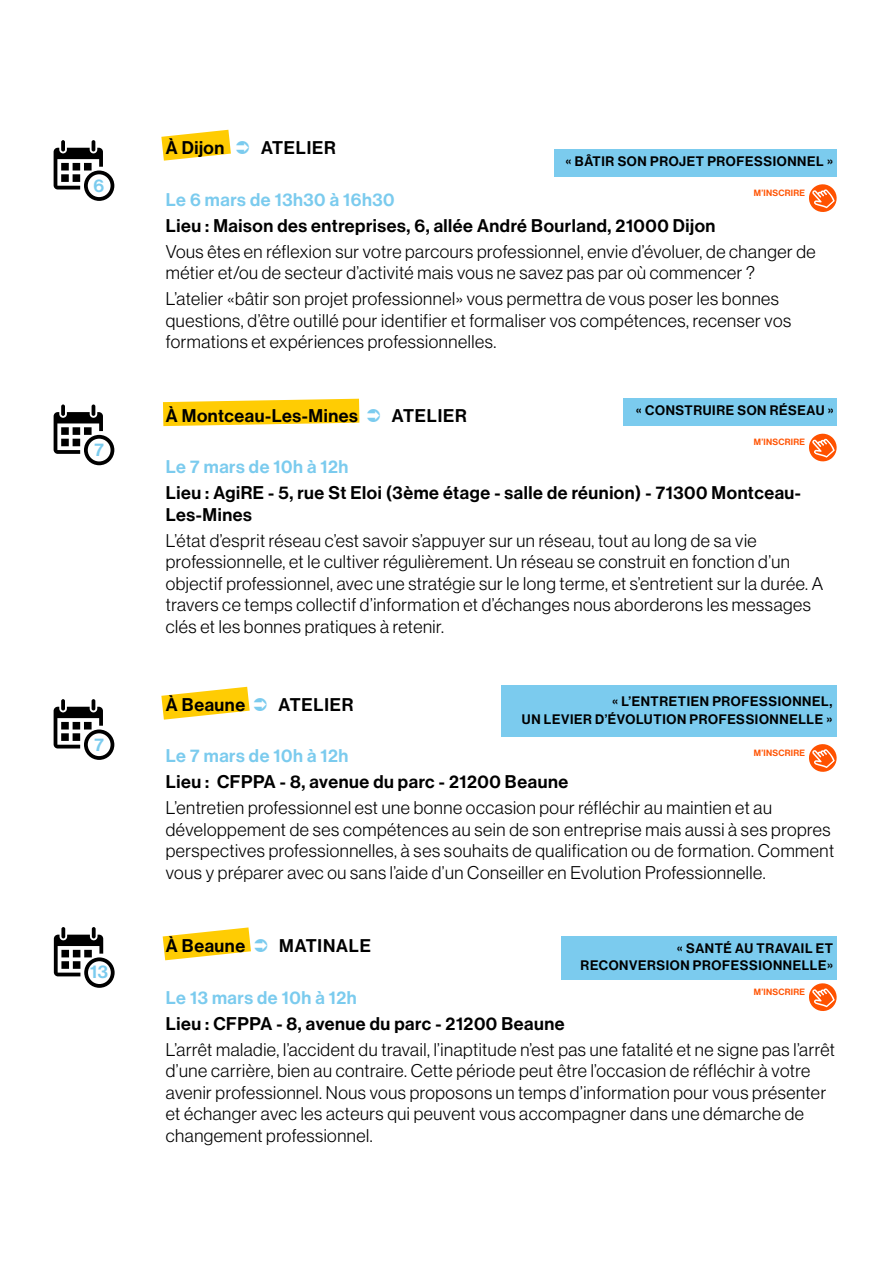
<style>
.page{position:relative;width:893px;height:1263px;background:#fff}
.page>*{position:absolute;margin:0;border:0;box-sizing:border-box;transform-origin:0 0}
.t1{font:18px/21.6px "N Haas Grotesk DS Std 45 Lt";letter-spacing:.03em;color:#000}
.t2{font:18px/21.6px "N Haas Grotesk DS Std 65 Md";letter-spacing:.03em;color:#000}
.t3{font:18px "N Haas Grotesk DS Std 65 Md";letter-spacing:.03em;color:#7bcbee}
.t4{font:13.5px/18px "N Haas Grotesk DS Std 65 Md";letter-spacing:.045em;color:#000;text-align:right}
.t5{font:8.85px "N Haas Grotesk DS Std 65 Md";letter-spacing:.03em;color:#ff5200}
</style>
<div class="page">
<svg style="left:54px;top:927px;width:61px;height:61px"></svg>
<svg style="left:54px;top:140px;width:60px;height:61px"></svg>
<svg style="left:54px;top:404px;width:60px;height:61px"></svg>
<svg style="left:163px;top:399px;width:196px;height:27px;background:#ffd11f"></svg>
<svg style="left:54px;top:699px;width:60px;height:61px"></svg>
<div style="left:554px;top:149px;width:283px;height:28px;background:#7bcbee"></div>
<div style="left:623px;top:398px;width:214px;height:27px;background:#7bcbee"></div>
<div style="left:501px;top:686px;width:336px;height:51px;background:#7bcbee"></div>
<div style="left:561px;top:936px;width:276px;height:44px;background:#7bcbee"></div>
<svg style="left:809px;top:983px;width:28px;height:28px"></svg>
<svg style="left:809px;top:744px;width:28px;height:28px"></svg>
<svg style="left:809px;top:433px;width:28px;height:29px"></svg>
<svg style="left:809px;top:184px;width:28px;height:28px"></svg>
<svg style="left:161px;top:130px;width:70px;height:31px"></svg>
<svg style="left:161px;top:687px;width:89px;height:33px"></svg>
<svg style="left:163px;top:927px;width:88px;height:33px"></svg>
<p class="t3" style="left:93px;top:175px;width:12px">6</p>
<p class="t3" style="left:94px;top:439px;width:11px">7</p>
<p class="t3" style="left:94px;top:734px;width:11px">7</p>
<p class="t3" style="left:90px;top:961px;width:19px">13</p>
<p class="t2" style="left:166px;top:137px;width:60px">À Dijon</p>
<p class="t2" style="left:261px;top:137px;width:76px">ATELIER</p>
<p class="t3" style="left:166px;top:189px;width:230px">Le 6 mars de 13h30 à 16h30</p>
<p class="t2" style="left:166px;top:215px;width:551px">Lieu : Maison des entreprises, 6, allée André Bourland, 21000 Dijon</p>
<p class="t1" style="left:166px;top:240px;width:651px">Vous êtes en réflexion sur votre parcours professionnel, envie d’évoluer, de changer de métier et/ou de secteur d’activité mais vous ne savez pas par où commencer ?</p>
<p class="t1" style="left:166px;top:288px;width:627px">L’atelier «bâtir son projet professionnel» vous permettra de vous poser les bonnes questions, d’être outillé pour identifier et formaliser vos compétences, recenser vos formations et expériences professionnelles.</p>
<p class="t4" style="left:566px;top:153px;width:269px">« BÂTIR SON PROJET PROFESSIONNEL »</p>
<p class="t5" style="left:754px;top:188px;width:53px">M’INSCRIRE</p>
<p class="t4" style="left:636px;top:402px;width:199px">« CONSTRUIRE SON RÉSEAU »</p>
<p class="t2" style="left:166px;top:405px;width:193px">À Montceau-Les-Mines</p>
<p class="t2" style="left:392px;top:405px;width:76px">ATELIER</p>
<p class="t3" style="left:166px;top:456px;width:184px">Le 7 mars de 10h à 12h</p>
<p class="t2" style="left:166px;top:482px;width:637px">Lieu : AgiRE - 5, rue St Eloi (3ème étage - salle de réunion) - 71300 Montceau-<br>Les-Mines</p>
<p class="t1" style="left:166px;top:529px;width:659px">L’état d’esprit réseau c’est savoir s’appuyer sur un réseau, tout au long de sa vie professionnelle, et le cultiver régulièrement. Un réseau se construit en fonction d’un objectif professionnel, avec une stratégie sur le long terme, et s’entretient sur la durée. A travers ce temps collectif d’information et d’échanges nous aborderons les messages clés et les bonnes pratiques à retenir.</p>
<p class="t5" style="left:754px;top:437px;width:53px">M’INSCRIRE</p>
<p class="t2" style="left:166px;top:694px;width:81px">À Beaune</p>
<p class="t2" style="left:279px;top:694px;width:76px">ATELIER</p>
<p class="t3" style="left:166px;top:745px;width:184px">Le 7 mars de 10h à 12h</p>
<p class="t2" style="left:166px;top:771px;width:404px">Lieu : CFPPA - 8, avenue du parc - 21200 Beaune</p>
<p class="t1" style="left:166px;top:797px;width:670px">L’entretien professionnel est une bonne occasion pour réfléchir au maintien et au développement de ses compétences au sein de son entreprise mais aussi à ses propres perspectives professionnelles, à ses souhaits de qualification ou de formation. Comment vous y préparer avec ou sans l’aide d’un Conseiller en Evolution Professionnelle.</p>
<p class="t4" style="left:522px;top:692px;width:312px">« L’ENTRETIEN PROFESSIONNEL,<br>UN LEVIER D’ÉVOLUTION PROFESSIONNELLE »</p>
<p class="t5" style="left:754px;top:747px;width:53px">M’INSCRIRE</p>
<p class="t2" style="left:166px;top:935px;width:81px">À Beaune</p>
<p class="t2" style="left:279px;top:935px;width:93px">MATINALE</p>
<p class="t3" style="left:166px;top:987px;width:192px">Le 13 mars de 10h à 12h</p>
<p class="t2" style="left:166px;top:1013px;width:400px">Lieu : CFPPA - 8, avenue du parc - 21200 Beaune</p>
<p class="t1" style="left:166px;top:1038px;width:671px">L’arrêt maladie, l’accident du travail, l’inaptitude n’est pas une fatalité et ne signe pas l’arrêt d’une carrière, bien au contraire. Cette période peut être l’occasion de réfléchir à votre avenir professionnel. Nous vous proposons un temps d’information pour vous présenter et échanger avec les acteurs qui peuvent vous accompagner dans une démarche de changement professionnel.</p>
<p class="t4" style="left:581px;top:941px;width:254px;line-height:16.2px">« SANTÉ AU TRAVAIL ET<br>RECONVERSION PROFESSIONNELLE»</p>
<p class="t5" style="left:754px;top:987px;width:53px">M’INSCRIRE</p>
</div>
